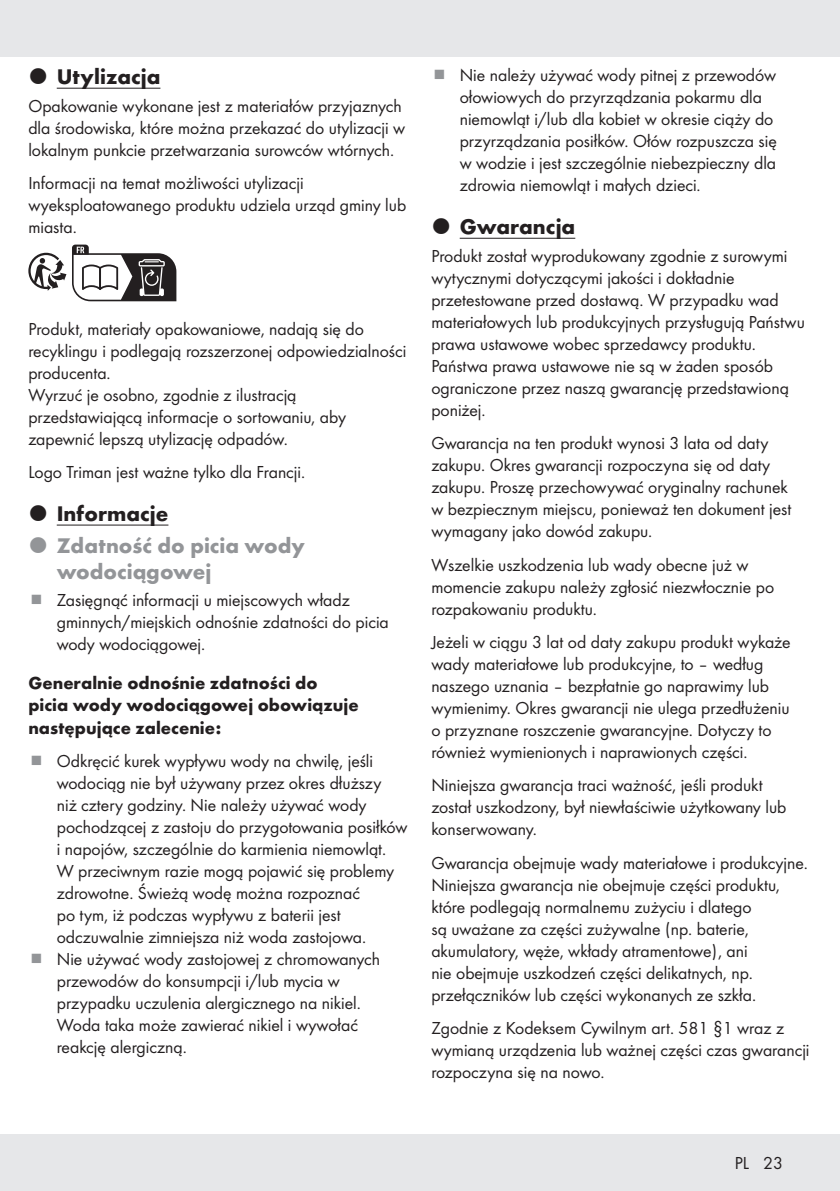
<style>
.page{position:relative;width:840px;height:1191px;background:#fff}
.page>*{position:absolute;margin:0;border:0;box-sizing:border-box;transform-origin:0 0}
.t1{font:700 22px/26px "Futura";color:#939598}
.t2{font:700 22px "Futura";color:#231f20}
.Body{font:18px/22px "Futura Boo";color:#231f20}
.Body_SB{font:18px/22px "Futura Boo";color:#231f20}
.Headline-03_SB{font:700 18px/22px "Futura";color:#231f20}
</style>
<div class="page">
<div style="left:0;top:1134px;width:839px;height:57px;background:#e6e7e9"></div>
<div style="left:0;top:0;width:839px;height:57px;background:#e6e7e9"></div>
<hr style="left:57px;top:88px;width:103px;height:1px;background:#231f20">
<hr style="left:57px;top:524px;width:111px;height:1px;background:#231f20">
<svg style="left:28px;top:253px;width:38px;height:38px"></svg>
<svg style="left:72px;top:245px;width:104px;height:56px"></svg>
<hr style="left:459px;top:238px;width:116px;height:1px;background:#231f20">
<p class="t2" style="left:57px;top:61px;width:105px">Utylizacja</p>
<p class="Body" style="left:28px;top:94px;width:378px">Opakowanie wykonane jest z materiałów przyjaznych dla środowiska, które można przekazać do utylizacji w lokalnym punkcie przetwarzania surowców wtórnych.</p>
<p class="Body_SB" style="left:28px;top:171px;width:379px">Informacji na temat możliwości utylizacji wyeksploatowanego produktu udziela urząd gminy lub miasta.</p>
<p class="Body" style="left:28px;top:317px;width:379px">Produkt, materiały opakowaniowe, nadają się do recyklingu i podlegają rozszerzonej odpowiedzialności producenta.<br>Wyrzuć je osobno, zgodnie z ilustracją przedstawiającą informacje o sortowaniu, aby zapewnić lepszą utylizację odpadów.</p>
<p class="Body_SB" style="left:28px;top:460px;width:278px">Logo Triman jest ważne tylko dla Francji.</p>
<p class="t2" style="left:57px;top:497px;width:113px">Informacje</p>
<p class="t1" style="left:57px;top:531px;width:249px">Zdatność do picia wody wodociągowej</p>
<p class="Body" style="left:57px;top:588px;width:333px">Zasięgnąć informacji u miejscowych władz gminnych/miejskich odnośnie zdatności do picia wody wodociągowej.</p>
<p class="Headline-03_SB" style="left:28px;top:671px;width:332px">Generalnie odnośnie zdatności do picia wody wodociągowej obowiązuje następujące zalecenie:</p>
<p class="Body" style="left:57px;top:749px;width:352px">Odkręcić kurek wypływu wody na chwilę, jeśli wodociąg nie był używany przez okres dłuższy<br>niż cztery godziny. Nie należy używać wody pochodzącej z zastoju do przygotowania posiłków i napojów, szczególnie do karmienia niemowląt.<br>W przeciwnym razie mogą pojawić się problemy zdrowotne. Świeżą wodę można rozpoznać<br>po tym, iż podczas wypływu z baterii jest odczuwalnie zimniejsza niż woda zastojowa.</p>
<p class="Body" style="left:57px;top:947px;width:325px">Nie używać wody zastojowej z chromowanych przewodów do konsumpcji i/lub mycia w przypadku uczulenia alergicznego na nikiel.<br>Woda taka może zawierać nikiel i wywołać reakcję alergiczną.</p>
<p class="Body" style="left:459px;top:63px;width:318px">Nie należy używać wody pitnej z przewodów ołowiowych do przyrządzania pokarmu dla niemowląt i/lub dla kobiet w okresie ciąży do przyrządzania posiłków. Ołów rozpuszcza się w wodzie i jest szczególnie niebezpieczny dla zdrowia niemowląt i małych dzieci.</p>
<p class="t2" style="left:459px;top:211px;width:117px">Gwarancja</p>
<p class="Body" style="left:431px;top:244px;width:375px">Produkt został wyprodukowany zgodnie z surowymi wytycznymi dotyczącymi jakości i dokładnie przetestowane przed dostawą. W przypadku wad materiałowych lub produkcyjnych przysługują Państwu prawa ustawowe wobec sprzedawcy produktu.<br>Państwa prawa ustawowe nie są w żaden sposób ograniczone przez naszą gwarancję przedstawioną poniżej.</p>
<p class="Body_SB" style="left:431px;top:431px;width:361px">Gwarancja na ten produkt wynosi 3 lata od daty zakupu. Okres gwarancji rozpoczyna się od daty zakupu. Proszę przechowywać oryginalny rachunek w bezpiecznym miejscu, ponieważ ten dokument jest wymagany jako dowód zakupu.</p>
<p class="Body_SB" style="left:431px;top:553px;width:344px">Wszelkie uszkodzenia lub wady obecne już w momencie zakupu należy zgłosić niezwłocznie po rozpakowaniu produktu.</p>
<p class="Body_SB" style="left:431px;top:630px;width:360px">Jeżeli w ciągu 3 lat od daty zakupu produkt wykaże wady materiałowe lub produkcyjne, to – według naszego uznania – bezpłatnie go naprawimy lub wymienimy. Okres gwarancji nie ulega przedłużeniu o przyznane roszczenie gwarancyjne. Dotyczy to również wymienionych i naprawionych części.</p>
<p class="Body_SB" style="left:431px;top:773px;width:356px">Niniejsza gwarancja traci ważność, jeśli produkt został uszkodzony, był niewłaściwie użytkowany lub konserwowany.</p>
<p class="Body_SB" style="left:431px;top:851px;width:378px">Gwarancja obejmuje wady materiałowe i produkcyjne.<br>Niniejsza gwarancja nie obejmuje części produktu, które podlegają normalnemu zużyciu i dlatego<br>są uważane za części zużywalne (np. baterie, akumulatory, węże, wkłady atramentowe), ani<br>nie obejmuje uszkodzeń części delikatnych, np. przełączników lub części wykonanych ze szkła.</p>
<p class="Body_SB" style="left:431px;top:1016px;width:379px">Zgodnie z Kodeksem Cywilnym art. 581 §1 wraz z wymianą urządzenia lub ważnej części czas gwarancji rozpoczyna się na nowo.</p>
<p class="Body" style="left:734px;top:1151px;width:50px">PL 23</p>
</div>
